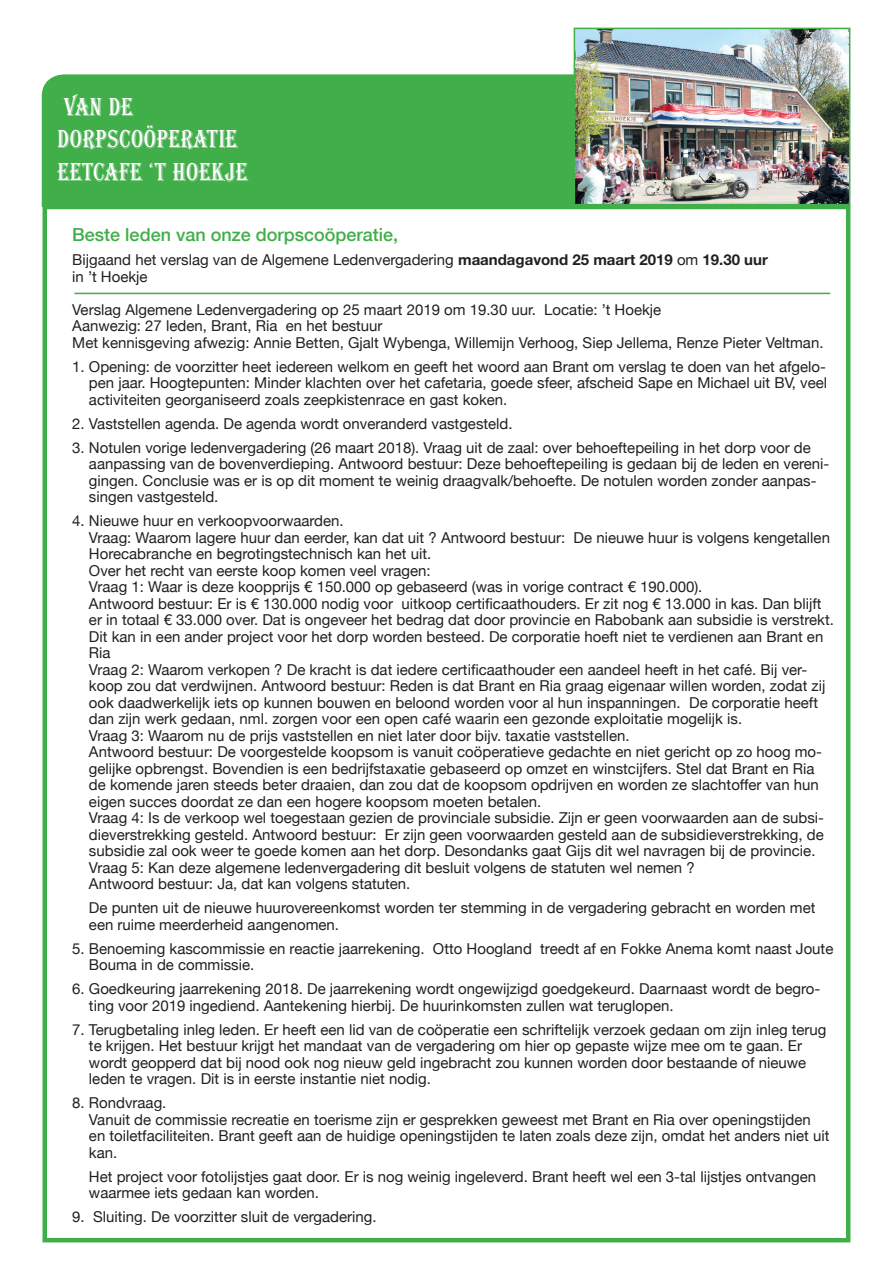
<style>
.page{position:relative;width:893px;height:1263px;background:#fff}
.page>*{position:absolute;margin:0;border:0;box-sizing:border-box;transform-origin:0 0}
.t1{font:27px/32.4px "Algerian Condensed Plain";color:#fff}
.t2{font:500 18px "Helvetica Neue";color:#40ae49}
.t3{font:15px/16.5px "Helvetica Neue";color:#231f20}
.s1{font-weight:700}
</style>
<div class="page">
<div style="left:43px;top:205px;width:807px;height:1037px;border:4px solid #40ae49"></div>
<img style="left:577px;top:31px;width:270px;height:171px">
<div style="left:574px;top:28px;width:276px;height:177px;border:2px solid #40ae49"></div>
<div style="left:41px;top:74px;width:535px;height:134px;background:#40ae49"></div>
<hr style="left:74px;top:293px;width:756px;height:1px;background:#40ae49">
<h1 class="t1" style="left:57px;top:90px;width:192px">VAN DE<br>DORPSCOÖPERATIE<br>EETCAFE ‘T HOEKJE</h1>
<p class="t2" style="left:72px;top:220px;width:327px">Beste leden van onze dorpscoöperatie,</p>
<p class="t3" style="left:72px;top:252px;width:697px">Bijgaand het verslag van de Algemene Ledenvergadering <span class="s1">maandagavond 25 maart 2019</span> om <span class="s1">19.30 uur </span>in ’t Hoekje</p>
<p class="t3" style="left:72px;top:302px;width:753px">Verslag Algemene Ledenvergadering op 25 maart 2019 om 19.30 uur. Locatie: ’t Hoekje<br>Aanwezig: 27 leden, Brant, Ria en het bestuur<br>Met kennisgeving afwezig: Annie Betten, Gjalt Wybenga, Willemijn Verhoog, Siep Jellema, Renze Pieter Veltman.</p>
<p class="t3" style="left:89px;top:359px;width:740px;text-align:justify;text-indent:-17px">1. Opening: de voorzitter heet iedereen welkom en geeft het woord aan Brant om verslag te doen van het afgelo&shy;pen jaar. Hoogtepunten: Minder klachten over het cafetaria, goede sfeer, afscheid Sape en Michael uit BV, veel activiteiten georganiseerd zoals zeepkistenrace en gast koken.</p>
<p class="t3" style="left:72px;top:416px;width:442px">2. Vaststellen agenda. De agenda wordt onveranderd vastgesteld.</p>
<p class="t3" style="left:89px;top:440px;width:742px;text-indent:-17px">3. Notulen vorige ledenvergadering (26 maart 2018). Vraag uit de zaal: over behoeftepeiling in het dorp voor de aanpassing van de bovenverdieping. Antwoord bestuur: Deze behoeftepeiling is gedaan bij de leden en vereni&shy;gingen. Conclusie was er is op dit moment te weinig draagvalk/behoefte. De notulen worden zonder aanpas&shy;singen vastgesteld.</p>
<p class="t3" style="left:89px;top:513px;width:746px;text-indent:-17px">4. Nieuwe huur en verkoopvoorwaarden.<br>Vraag: Waarom lagere huur dan eerder, kan dat uit ? Antwoord bestuur: De nieuwe huur is volgens kengetallen Horecabranche en begrotingstechnisch kan het uit.<br>Over het recht van eerste koop komen veel vragen:<br>Vraag 1: Waar is deze koopprijs € 150.000 op gebaseerd (was in vorige contract € 190.000).<br>Antwoord bestuur: Er is € 130.000 nodig voor uitkoop certificaathouders. Er zit nog € 13.000 in kas. Dan blijft er in totaal € 33.000 over. Dat is ongeveer het bedrag dat door provincie en Rabobank aan subsidie is verstrekt.<br>Dit kan in een ander project voor het dorp worden besteed. De corporatie hoeft niet te verdienen aan Brant en Ria<br>Vraag 2: Waarom verkopen ? De kracht is dat iedere certificaathouder een aandeel heeft in het café. Bij ver&shy;koop zou dat verdwijnen. Antwoord bestuur: Reden is dat Brant en Ria graag eigenaar willen worden, zodat zij ook daadwerkelijk iets op kunnen bouwen en beloond worden voor al hun inspanningen. De corporatie heeft dan zijn werk gedaan, nml. zorgen voor een open café waarin een gezonde exploitatie mogelijk is.<br>Vraag 3: Waarom nu de prijs vaststellen en niet later door bijv. taxatie vaststellen.<br>Antwoord bestuur: De voorgestelde koopsom is vanuit coöperatieve gedachte en niet gericht op zo hoog mo&shy;gelijke opbrengst. Bovendien is een bedrijfstaxatie gebaseerd op omzet en winstcijfers. Stel dat Brant en Ria de komende jaren steeds beter draaien, dan zou dat de koopsom opdrijven en worden ze slachtoffer van hun eigen succes doordat ze dan een hogere koopsom moeten betalen.<br>Vraag 4: Is de verkoop wel toegestaan gezien de provinciale subsidie. Zijn er geen voorwaarden aan de subsi&shy;dieverstrekking gesteld. Antwoord bestuur: Er zijn geen voorwaarden gesteld aan de subsidieverstrekking, de subsidie zal ook weer te goede komen aan het dorp. Desondanks gaat Gijs dit wel navragen bij de provincie.<br>Vraag 5: Kan deze algemene ledenvergadering dit besluit volgens de statuten wel nemen ?<br>Antwoord bestuur: Ja, dat kan volgens statuten.</p>
<p class="t3" style="left:89px;top:900px;width:728px">De punten uit de nieuwe huurovereenkomst worden ter stemming in de vergadering gebracht en worden met een ruime meerderheid aangenomen.</p>
<p class="t3" style="left:89px;top:941px;width:746px;text-indent:-17px">5. Benoeming kascommissie en reactie jaarrekening. Otto Hoogland treedt af en Fokke Anema komt naast Joute<br>Bouma in de commissie.</p>
<p class="t3" style="left:89px;top:981px;width:733px;text-indent:-17px">6. Goedkeuring jaarrekening 2018. De jaarrekening wordt ongewijzigd goedgekeurd. Daarnaast wordt de begro&shy;ting voor 2019 ingediend. Aantekening hierbij. De huurinkomsten zullen wat teruglopen.</p>
<p class="t3" style="left:89px;top:1022px;width:739px;text-indent:-17px">7. Terugbetaling inleg leden. Er heeft een lid van de coöperatie een schriftelijk verzoek gedaan om zijn inleg terug te krijgen. Het bestuur krijgt het mandaat van de vergadering om hier op gepaste wijze mee om te gaan. Er wordt geopperd dat bij nood ook nog nieuw geld ingebracht zou kunnen worden door bestaande of nieuwe leden te vragen. Dit is in eerste instantie niet nodig.</p>
<p class="t3" style="left:89px;top:1095px;width:742px;text-indent:-17px">8. Rondvraag.<br>Vanuit de commissie recreatie en toerisme zijn er gesprekken geweest met Brant en Ria over openingstijden en toiletfaciliteiten. Brant geeft aan de huidige openingstijden te laten zoals deze zijn, omdat het anders niet uit kan.</p>
<p class="t3" style="left:89px;top:1169px;width:729px">Het project voor fotolijstjes gaat door. Er is nog weinig ingeleverd. Brant heeft wel een 3-tal lijstjes ontvangen waarmee iets gedaan kan worden.</p>
<p class="t3" style="left:72px;top:1209px;width:306px">9. Sluiting. De voorzitter sluit de vergadering.</p>
</div>
